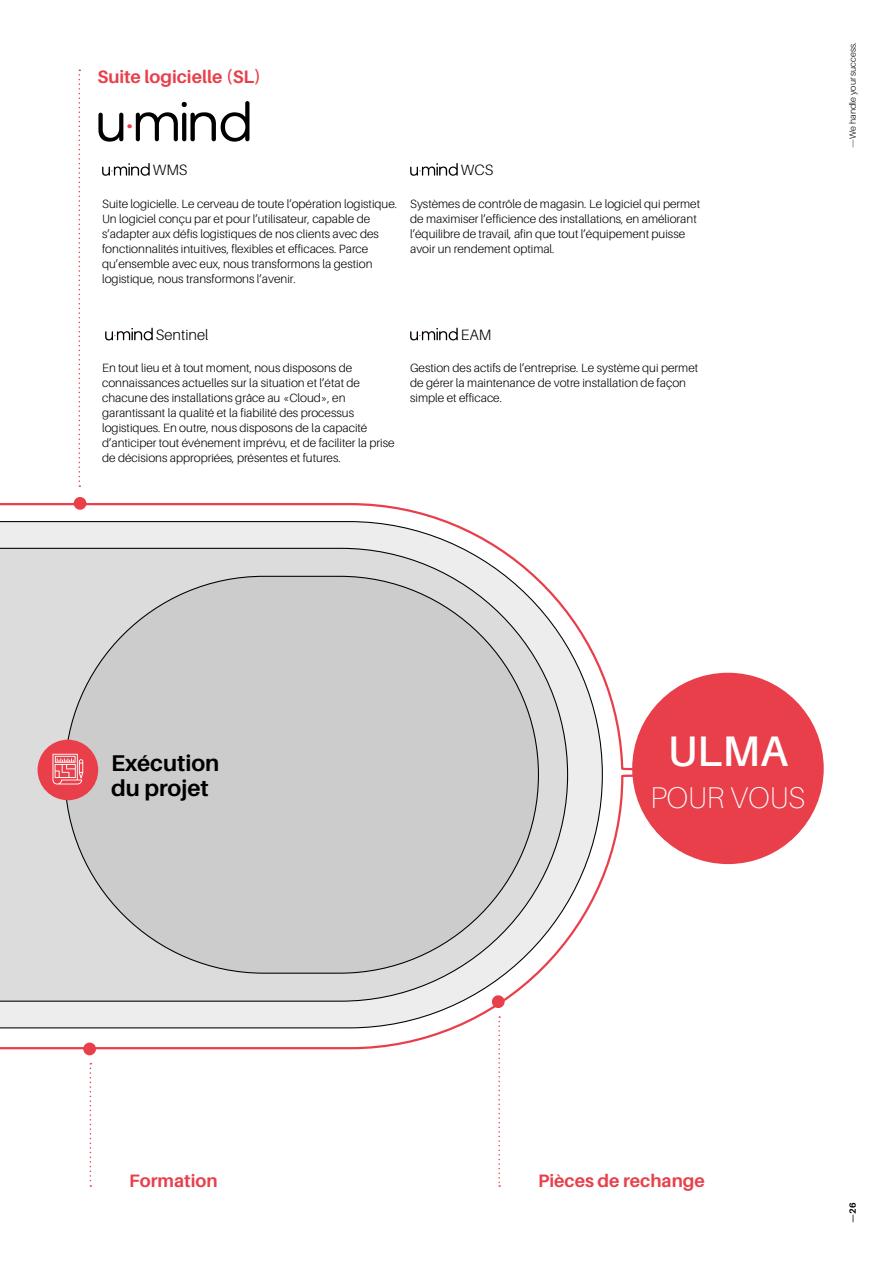
<style>
.page{position:relative;width:881px;height:1263px;background:#fff}
.page>*{position:absolute;margin:0;border:0;box-sizing:border-box;transform-origin:0 0}
.t1{font:600 42.75px "Aileron";color:#fff}
.t2{font:100 30px "Aileron";color:#fff}
.t3{font:700 22.8px/25.7px "Aileron";color:#000}
.t4{font:700 18px "Aileron";color:#e83f4b}
.t5{font:300 15px "Aileron";color:#000}
.t6{font:300 12px/15px "Aileron";color:#000}
.t7{font:300 9px "Aileron";color:#000}
.t8{font:700 9px "Aileron";color:#000}
</style>
<div class="page">
<svg style="left:98px;top:101px;width:151px;height:41px"></svg>
<div style="left:74px;top:497px;width:12px;height:13px;background:#e83f4b;border-radius:50%"></div>
<svg style="left:78px;top:70px;width:2px;height:417px"></svg>
<div style="left:632px;top:673px;width:191px;height:191px;background:#e83f4b;border-radius:50%"></div>
<svg style="left:0;top:502px;width:657px;height:548px"></svg>
<svg style="left:52px;top:754px;width:31px;height:30px"></svg>
<div style="left:83px;top:1042px;width:13px;height:13px;background:#e83f4b;border-radius:50%"></div>
<div style="left:491px;top:995px;width:13px;height:13px;background:#e83f4b;border-radius:50%"></div>
<svg style="left:90px;top:1063px;width:1px;height:124px"></svg>
<svg style="left:498px;top:1016px;width:2px;height:171px"></svg>
<svg style="left:102px;top:163px;width:48px;height:13px"></svg>
<svg style="left:410px;top:163px;width:47px;height:13px"></svg>
<svg style="left:105px;top:328px;width:48px;height:12px"></svg>
<svg style="left:410px;top:328px;width:47px;height:12px"></svg>
<h3 class="t4" style="left:97px;top:67px;width:165px">Suite logicielle (SL)</h3>
<p class="t5" style="left:153px;top:162px;width:36px">WMS</p>
<p class="t5" style="left:460px;top:162px;width:34px">WCS</p>
<p class="t6" style="left:102px;top:196px;width:296px">Suite logicielle. Le cerveau de toute l’opération logistique.<br>Un logiciel conçu par et pour l’utilisateur, capable de s’adapter aux défis logistiques de nos clients avec des fonctionnalités intuitives, flexibles et efficaces. Parce qu’ensemble avec eux, nous transformons la gestion logistique, nous transformons l’avenir.</p>
<p class="t6" style="left:410px;top:196px;width:291px">Systèmes de contrôle de magasin. Le logiciel qui permet de maximiser l’efficience des installations, en améliorant l’équilibre de travail, afin que tout l’équipement puisse avoir un rendement optimal.</p>
<p class="t5" style="left:156px;top:327px;width:54px">Sentinel</p>
<p class="t5" style="left:460px;top:327px;width:32px">EAM</p>
<p class="t6" style="left:102px;top:361px;width:294px">En tout lieu et à tout moment, nous disposons de connaissances actuelles sur la situation et l’état de chacune des installations grâce au «Cloud», en garantissant la qualité et la fiabilité des processus logistiques. En outre, nous disposons de la capacité d’anticiper tout événement imprévu, et de faciliter la prise de décisions appropriées, présentes et futures.</p>
<p class="t6" style="left:410px;top:361px;width:289px">Gestion des actifs de l’entreprise. Le système qui permet de gérer la maintenance de votre installation de façon simple et efficace.</p>
<p class="t7" style="left:847px;top:148px;width:107px;rotate:-90deg">—We handle your success.</p>
<h3 class="t3" style="left:111px;top:750px;width:110px">Exécution du projet</h3>
<h1 class="t1" style="left:667px;top:727px;width:122px">ULMA</h1>
<h2 class="t2" style="left:650px;top:781px;width:156px">POUR VOUS</h2>
<h3 class="t4" style="left:129px;top:1170px;width:90px">Formation</h3>
<h3 class="t4" style="left:538px;top:1170px;width:168px">Pièces de rechange</h3>
<p class="t8" style="left:847px;top:1222px;width:22px;rotate:-90deg">—26</p>
</div>
